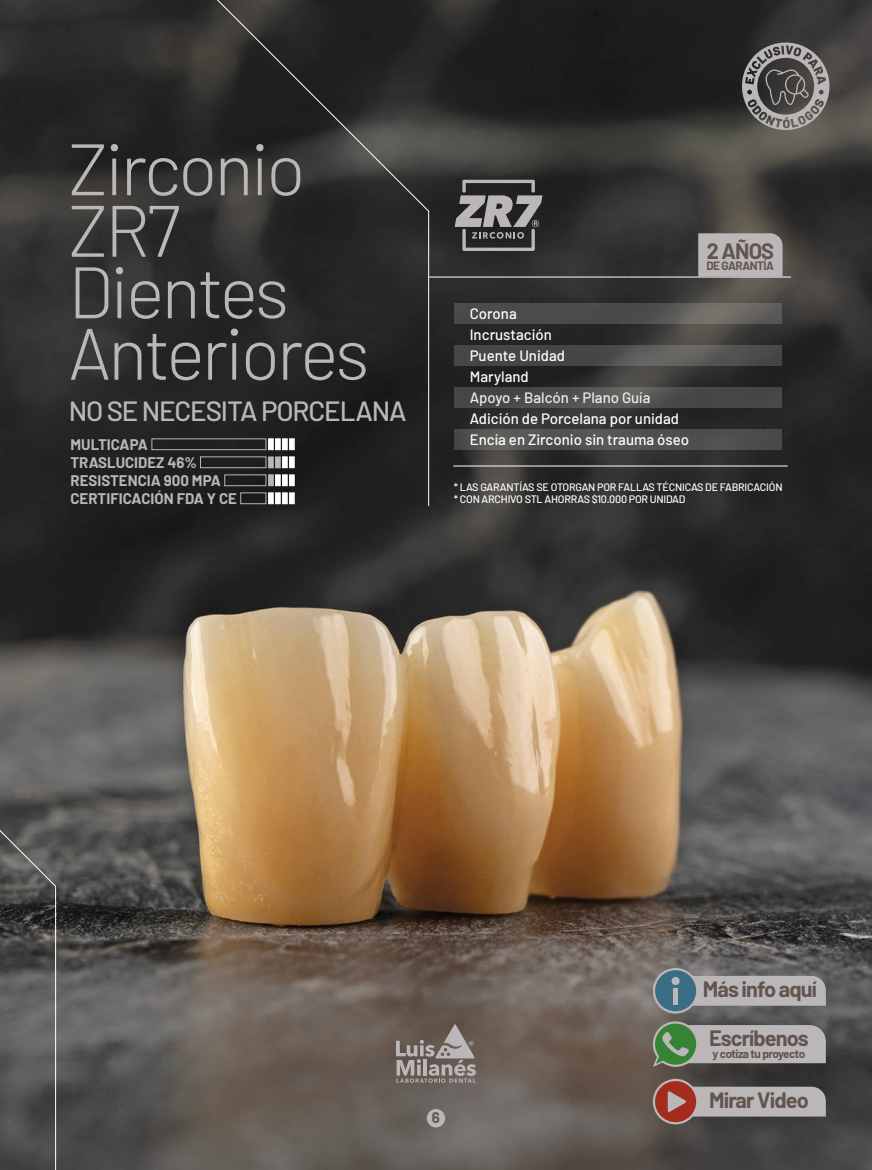
<style>
.page{position:relative;width:872px;height:1170px;background:#fff}
.page>*{position:absolute;margin:0;border:0;box-sizing:border-box;transform-origin:0 0}
.t1{font:300 72.6px/61.5px "Barlow";letter-spacing:-.04em;color:#bbb7b9}
.t2{font:500 27.75px "Barlow";letter-spacing:-.04em;color:#bbb7b9}
.t3{font:700 21.75px "Barlow";letter-spacing:-.04em;color:#62554f}
.t4{font:500 15px/21px "Barlow";color:#fff}
.t5{font:700 15px/18px "Barlow";color:#bbb7b9}
.t6{font:700 15px "Barlow";color:#62554f}
.t7{font:700 11.7px "Barlow";letter-spacing:-.04em;color:#62554f}
.t8{font:500 10.8px/12.8px "Barlow";letter-spacing:-.02em;color:#fff}
</style>
<div class="page">
<img style="left:0;top:0;width:872px;height:1169px">
<svg style="left:0;top:808px;width:56px;height:361px;background:#555554"></svg>
<svg style="left:396px;top:1024px;width:80px;height:58px;background:#847a75"></svg>
<div style="left:427px;top:1108px;width:18px;height:19px;background:#bbb7b9;border-radius:50%"></div>
<svg style="left:742px;top:43px;width:87px;height:87px;background:#6c6a68"></svg>
<div style="left:693px;top:975px;width:133px;height:30px;background:#bbb7b9"></div>
<svg style="left:653px;top:967px;width:45px;height:46px"></svg>
<div style="left:655px;top:970px;width:41px;height:41px;background:#3b6d85;border-radius:50%"></div>
<div style="left:673px;top:988px;width:5px;height:16px;background:#bbb7b9"></div>
<div style="left:671px;top:976px;width:8px;height:8px;background:#bbb7b9;border-radius:50%"></div>
<svg style="left:653px;top:1024px;width:173px;height:42px;background:#9aa398"></svg>
<div style="left:693px;top:1086px;width:133px;height:30px;background:#bbb7b9"></div>
<svg style="left:653px;top:1078px;width:45px;height:46px"></svg>
<div style="left:655px;top:1080px;width:41px;height:42px;background:#a32c1f;border-radius:50%"></div>
<svg style="left:668px;top:1091px;width:18px;height:21px"></svg>
<div style="left:151px;top:438px;width:115px;height:12px;border:1px solid #bbb7b9"></div>
<svg style="left:196px;top:0;width:233px;height:506px;background:#2b2b2a"></svg>
<hr style="left:429px;top:276px;width:362px;height:1px;background:#fff">
<hr style="left:453px;top:465px;width:334px;height:1px;background:#fff">
<svg style="left:455px;top:180px;width:87px;height:71px;background:#626162"></svg>
<div style="left:698px;top:233px;width:84px;height:43px;background:#bbb7b9"></div>
<svg style="left:455px;top:303px;width:327px;height:20px;background:#565453"></svg>
<svg style="left:455px;top:345px;width:327px;height:20px;background:#504f4f"></svg>
<svg style="left:455px;top:429px;width:327px;height:20px;background:#535152"></svg>
<svg style="left:455px;top:387px;width:327px;height:20px;background:#4e4d4d"></svg>
<h1 class="t1" style="left:68px;top:133px;width:303px">Zirconio<br>ZR7<br>Dientes<br>Anteriores</h1>
<h2 class="t2" style="left:69px;top:394px;width:339px">NO SE NECESITA PORCELANA</h2>
<p class="t5" style="left:71px;top:434px;width:168px">MULTICAPA<br>TRASLUCIDEZ 46%<br>RESISTENCIA 900 MPA<br>CERTIFICACIÓN FDA Y CE</p>
<p class="t4" style="left:470px;top:302px;width:221px">Corona<br>Incrustación<br>Puente Unidad<br>Maryland<br>Apoyo + Balcón + Plano Guía<br>Adición de Porcelana por unidad<br>Encía en Zirconio sin trauma óseo</p>
<h3 class="t3" style="left:706px;top:235px;width:69px">2 AÑOS</h3>
<p class="t7" style="left:706px;top:257px;width:69px">DE GARANTÍA</p>
<p class="t8" style="left:454px;top:480px;width:330px">* LAS GARANTÍAS SE OTORGAN POR FALLAS TÉCNICAS DE FABRICACIÓN * CON ARCHIVO STL AHORRAS $10.000 POR UNIDAD</p>
<p class="t6" style="left:432px;top:1106px;width:10px">6</p>
<h3 class="t3" style="left:703px;top:973px;width:116px">Más info aquí</h3>
<h3 class="t3" style="left:709px;top:1022px;width:101px">Escríbenos</h3>
<p class="t7" style="left:712px;top:1044px;width:94px">y cotiza tu proyecto</p>
<h3 class="t3" style="left:709px;top:1084px;width:101px">Mirar Video</h3>
</div>
